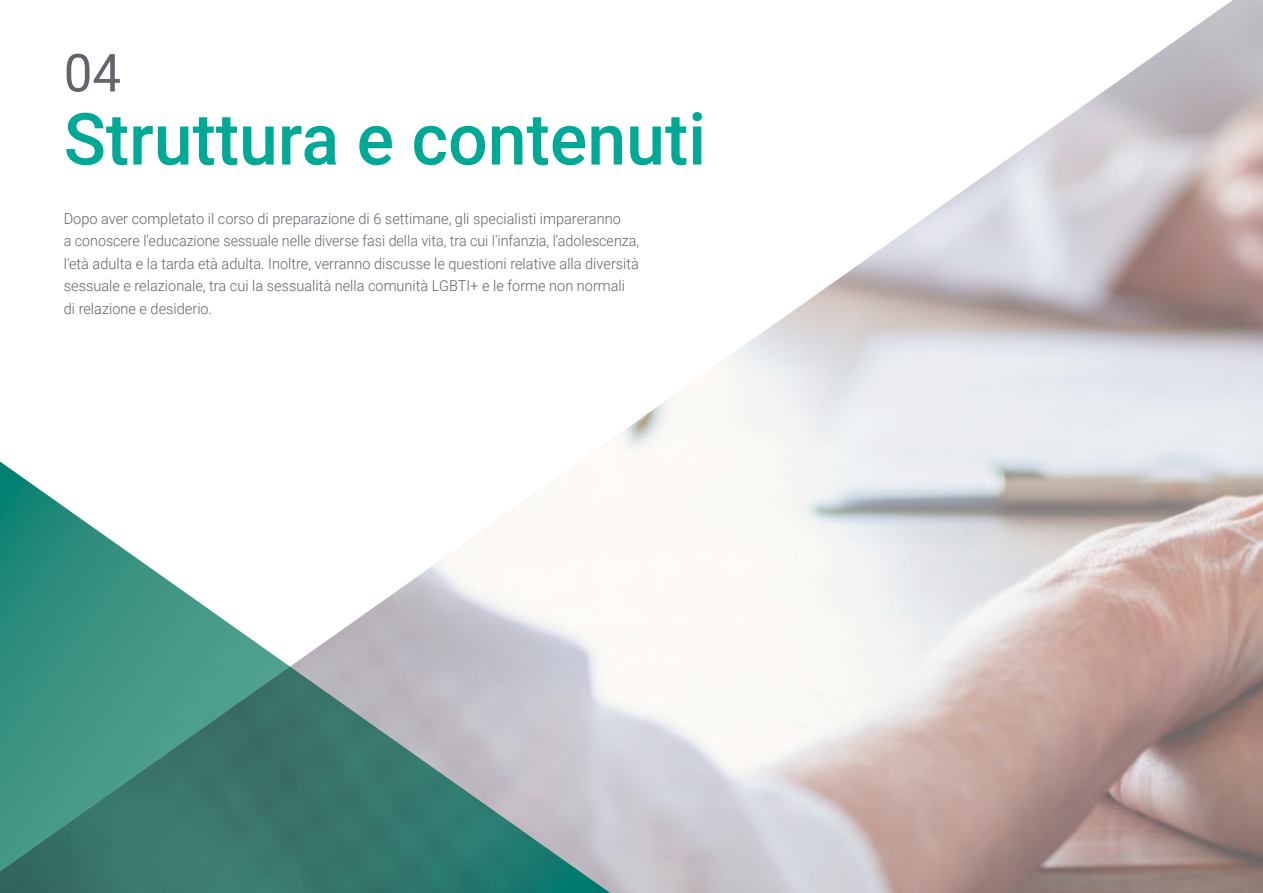
<style>
.page{position:relative;width:1263px;height:893px;background:#fff}
.page>*{position:absolute;margin:0;border:0;box-sizing:border-box;transform-origin:0 0}
.t1{font:500 72px "Roboto";color:#00a996}
.t2{font:52.5px "Roboto";color:#61646a}
.t3{font:300 15px/22.5px "Roboto";color:#61646a}
</style>
<div class="page">
<img style="left:603px;top:0;width:660px;height:893px">
<svg style="left:0;top:446px;width:640px;height:447px"></svg>
<h2 class="t2" style="left:64px;top:36px;width:59px">04</h2>
<h1 class="t1" style="left:64px;top:89px;width:644px">Struttura e contenuti</h1>
<p class="t3" style="left:64px;top:207px;width:577px">Dopo aver completato il corso di preparazione di 6 settimane, gli specialisti impareranno<br>a conoscere l'educazione sessuale nelle diverse fasi della vita, tra cui l'infanzia, l'adolescenza, l'età adulta e la tarda età adulta. Inoltre, verranno discusse le questioni relative alla diversità sessuale e relazionale, tra cui la sessualità nella comunità LGBTI+ e le forme non normali di relazione e desiderio.</p>
</div>
